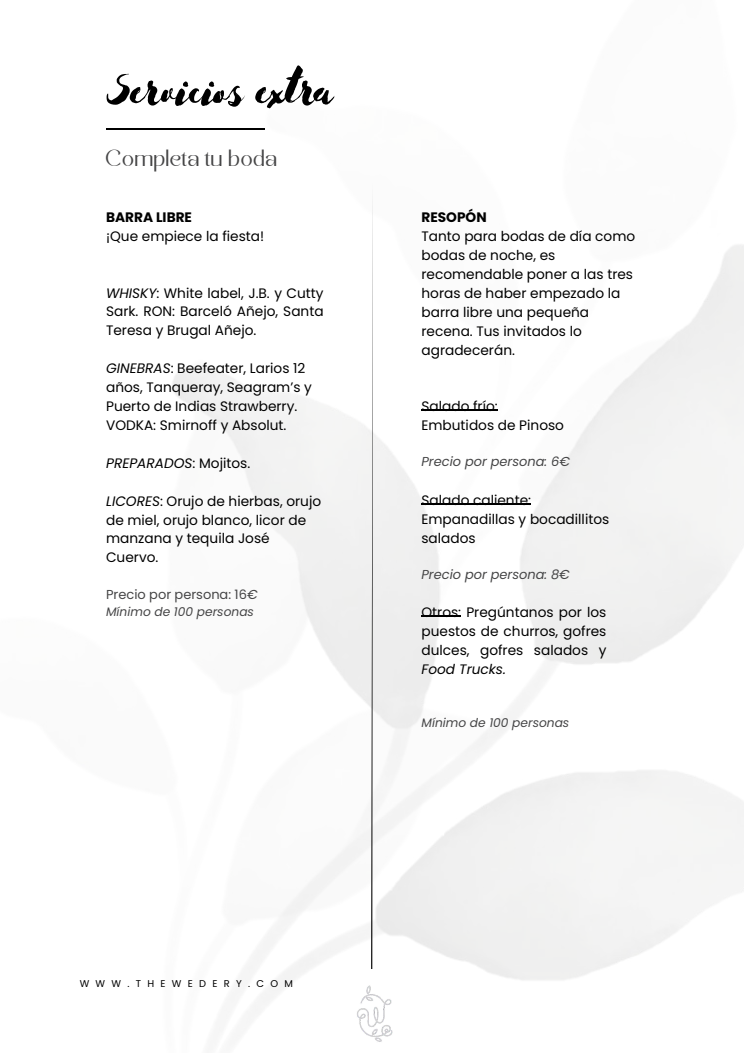
<style>
.page{position:relative;width:744px;height:1053px;background:#fff}
.page>*{position:absolute;margin:0;border:0;box-sizing:border-box;transform-origin:0 0}
.t1{font:50.36px "Advetime";color:#000}
.t2{font:21.92px "KENAO";color:#454546}
.t3{font:13.72px/18.9px "Poppins";color:#000}
.t4{font:italic 13.72px "Poppins";color:#000}
.t5{font:700 13.72px "Poppins";color:#000}
.t6{font:italic 12.96px "Poppins";color:#454546}
.t7{font:12.96px "Poppins";color:#454546}
.t8{font:italic 12.24px "Poppins";color:#454546}
.t9{font:9.84px "Poppins";letter-spacing:.64em;color:#000}
.s1{font-style:italic}
.s2{font-style:normal}
</style>
<div class="page">
<img style="left:106px;top:128px;width:638px;height:884px">
<hr style="left:106px;top:129px;width:158px;height:1px;background:#000">
<svg style="left:371px;top:180px;width:2px;height:788px"></svg>
<hr style="left:421px;top:503px;width:110px;height:1px;background:#000">
<hr style="left:421px;top:409px;width:77px;height:1px;background:#000">
<hr style="left:421px;top:615px;width:40px;height:1px;background:#000">
<img style="left:344px;top:983px;width:58px;height:59px">
<h1 class="t1" style="left:106px;top:55px;width:227px">Servicios extra</h1>
<h2 class="t2" style="left:106px;top:150px;width:174px">Completa tu boda</h2>
<p class="t5" style="left:106px;top:208px;width:87px">BARRA LIBRE</p>
<p class="t3" style="left:106px;top:227px;width:160px">¡Que empiece la fiesta!</p>
<p class="t3" style="left:106px;top:283px;width:219px;text-align:justify"><span class="s1">WHISKY</span>: White label, J.B. y Cutty Sark. RON: Barceló Añejo, Santa Teresa y Brugal Añejo.</p>
<p class="t3" style="left:106px;top:359px;width:207px"><span class="s1">GINEBRAS</span>: Beefeater, Larios 12 años, Tanqueray, Seagram’s y<br>Puerto de Indias Strawberry.<br>VODKA: Smirnoff y Absolut.</p>
<p class="t4" style="left:106px;top:453px;width:146px">PREPARADOS<span class="s2">: Mojitos.</span></p>
<p class="t3" style="left:106px;top:491px;width:217px"><span class="s1">LICORES</span>: Orujo de hierbas, orujo de miel, orujo blanco, licor de manzana y tequila José<br>Cuervo.</p>
<p class="t7" style="left:106px;top:585px;width:153px">Precio por persona: 16<span class="s1">€</span></p>
<p class="t8" style="left:106px;top:603px;width:149px">Mínimo de 100 personas</p>
<p class="t5" style="left:421px;top:208px;width:67px">RESOPÓN</p>
<p class="t3" style="left:421px;top:227px;width:215px">Tanto para bodas de día como bodas de noche, es recomendable poner a las tres horas de haber empezado la barra libre una pequeña recena. Tus invitados lo agradecerán.</p>
<p class="t3" style="left:421px;top:397px;width:144px">Salado frío:<br>Embutidos de Pinoso</p>
<p class="t6" style="left:421px;top:453px;width:150px">Precio por persona: 6€</p>
<p class="t3" style="left:421px;top:490px;width:189px">Salado caliente:<br>Empanadillas y bocadillitos salados</p>
<p class="t6" style="left:421px;top:565px;width:150px">Precio por persona: 8€</p>
<p class="t3" style="left:421px;top:603px;width:187px;text-align:justify">Otros: Pregúntanos por los puestos de churros, gofres dulces, gofres salados y</p>
<p class="t4" style="left:421px;top:659px;width:86px">Food Trucks.</p>
<p class="t8" style="left:421px;top:714px;width:149px">Mínimo de 100 personas</p>
<p class="t9" style="left:80px;top:976px;width:215px">WWW.THEWEDERY.COM</p>
</div>
